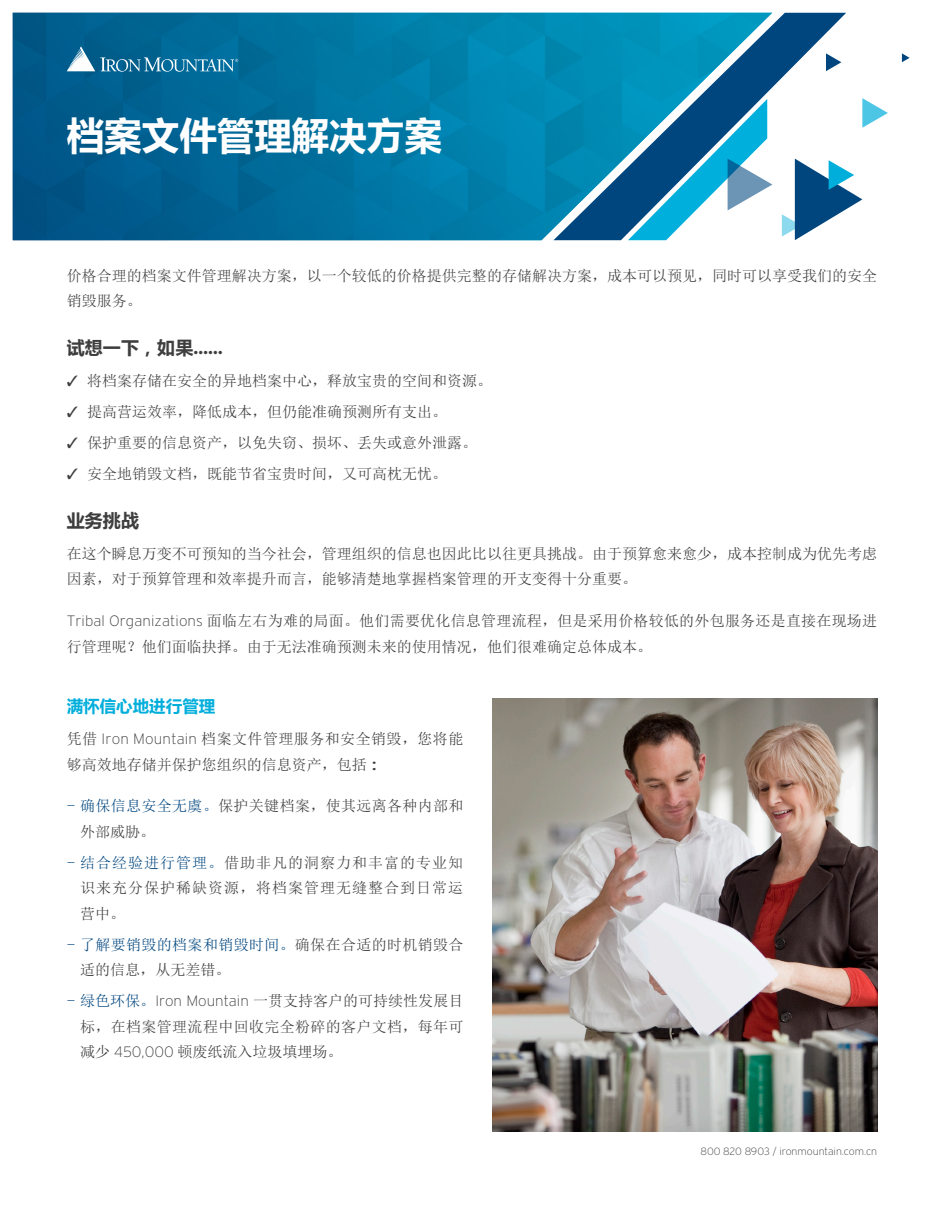
<style>
.page{position:relative;width:944px;height:1214px;background:#fff}
.page>*{position:absolute;margin:0;border:0;box-sizing:border-box;transform-origin:0 0}
.t1{font:700 37.5px "Microsoft Ya Hei";color:#fff}
.Body_Header{font:700 18px "Microsoft Ya Hei";letter-spacing:.005em;color:#3e3e3f}
.Body_Subhead_Light_B{font:700 16.5px "Microsoft Ya Hei";color:#00aedc}
.Body_copy{font:15px/25.5px "Sim Sun";color:#3e3e3f}
.Body_copy-2{font:15px/25.5px "Sim Sun";letter-spacing:.02em;color:#3e3e3f}
.t2{font:200 10.5px "Interstate";color:#3e3e3f}
.s1{font-family:"Interstate"}
.s2{font-family:"Interstate";font-weight:200}
.s3{font-family:"Microsoft Ya Hei";font-weight:700}
.s4{font-family:"Interstate";font-weight:200;color:#00467f}
.s5{color:#00467f}
</style>
<div class="page">
<img style="left:13px;top:13px;width:540px;height:227px">
<svg style="left:553px;top:13px;width:293px;height:227px"></svg>
<svg style="left:628px;top:99px;width:144px;height:141px"></svg>
<svg style="left:862px;top:98px;width:25px;height:30px"></svg>
<svg style="left:826px;top:53px;width:15px;height:18px"></svg>
<svg style="left:901px;top:53px;width:8px;height:9px"></svg>
<svg style="left:781px;top:159px;width:81px;height:81px"></svg>
<svg style="left:67px;top:46px;width:171px;height:26px;background:#2d80a6"></svg>
<img style="left:492px;top:698px;width:385px;height:433px">
<h1 class="t1" style="left:67px;top:109px;width:377px">档案文件管理解决方案</h1>
<p class="Body_copy" style="left:67px;top:262px;width:812px">价格合理的档案文件管理解决方案，以一个较低的价格提供完整的存储解决方案，成本可以预见，同时可以享受我们的安全销毁服务。</p>
<p class="Body_Header" style="left:67px;top:335px;width:158px">试想一下，如果<span class="s1">……</span></p>
<p class="Body_copy" style="left:67px;top:368px;width:427px">✓ 将档案存储在安全的异地档案中心，释放宝贵的空间和资源。</p>
<p class="Body_copy" style="left:67px;top:399px;width:382px">✓ 提高营运效率，降低成本，但仍能准确预测所有支出。</p>
<p class="Body_copy" style="left:67px;top:430px;width:412px">✓ 保护重要的信息资产，以免失窃、损坏、丢失或意外泄露。</p>
<p class="Body_copy" style="left:67px;top:461px;width:382px">✓ 安全地销毁文档，既能节省宝贵时间，又可高枕无忧。</p>
<p class="Body_Header" style="left:67px;top:507px;width:74px">业务挑战</p>
<p class="Body_copy" style="left:67px;top:541px;width:812px">在这个瞬息万变不可预知的当今社会，管理组织的信息也因此比以往更具挑战。由于预算愈来愈少，成本控制成为优先考虑因素，对于预算管理和效率提升而言，能够清楚地掌握档案管理的开支变得十分重要。</p>
<p class="Body_copy" style="left:67px;top:608px;width:811px"><span class="s2">Tribal Organizations</span> 面临左右为难的局面。他们需要优化信息管理流程，但是采用价格较低的外包服务还是直接在现场进行管理呢？他们面临抉择。由于无法准确预测未来的使用情况，他们很难确定总体成本。</p>
<p class="Body_Subhead_Light_B" style="left:67px;top:694px;width:150px">满怀信心地进行管理</p>
<p class="Body_copy" style="left:67px;top:726px;width:398px">凭借 <span class="s2">Iron Mountain</span> 档案文件管理服务和安全销毁，您将能够高效地存储并保护您组织的信息资产，包括<span class="s3">：</span></p>
<p class="Body_copy-2" style="left:80px;top:793px;width:384px;text-indent:-14px"><span class="s4">—</span> <span class="s5">确保信息安全无虞。</span>保护关键档案，使其远离各种内部和外部威胁。</p>
<p class="Body_copy" style="left:80px;top:849px;width:384px;text-align:justify;text-indent:-14px"><span class="s4">—</span> <span class="s5">结合经验进行管理。</span>借助非凡的洞察力和丰富的专业知识来充分保护稀缺资源，将档案管理无缝整合到日常运营中。</p>
<p class="Body_copy-2" style="left:80px;top:931px;width:384px;text-indent:-14px"><span class="s4">—</span> <span class="s5">了解要销毁的档案和销毁时间。</span>确保在合适的时机销毁合适的信息，从无差错。</p>
<p class="Body_copy" style="left:80px;top:988px;width:384px;text-align:justify;text-indent:-14px"><span class="s4">—</span> <span class="s5">绿色环保。</span><span class="s2">Iron Mountain</span> 一贯支持客户的可持续性发展目标，在档案管理流程中回收完全粉碎的客户文档，每年可减少 <span class="s2">450,000</span> 顿废纸流入垃圾填埋场。</p>
<p class="t2" style="left:700px;top:1145px;width:178px">800 820 8903 / ironmountain.com.cn</p>
</div>
